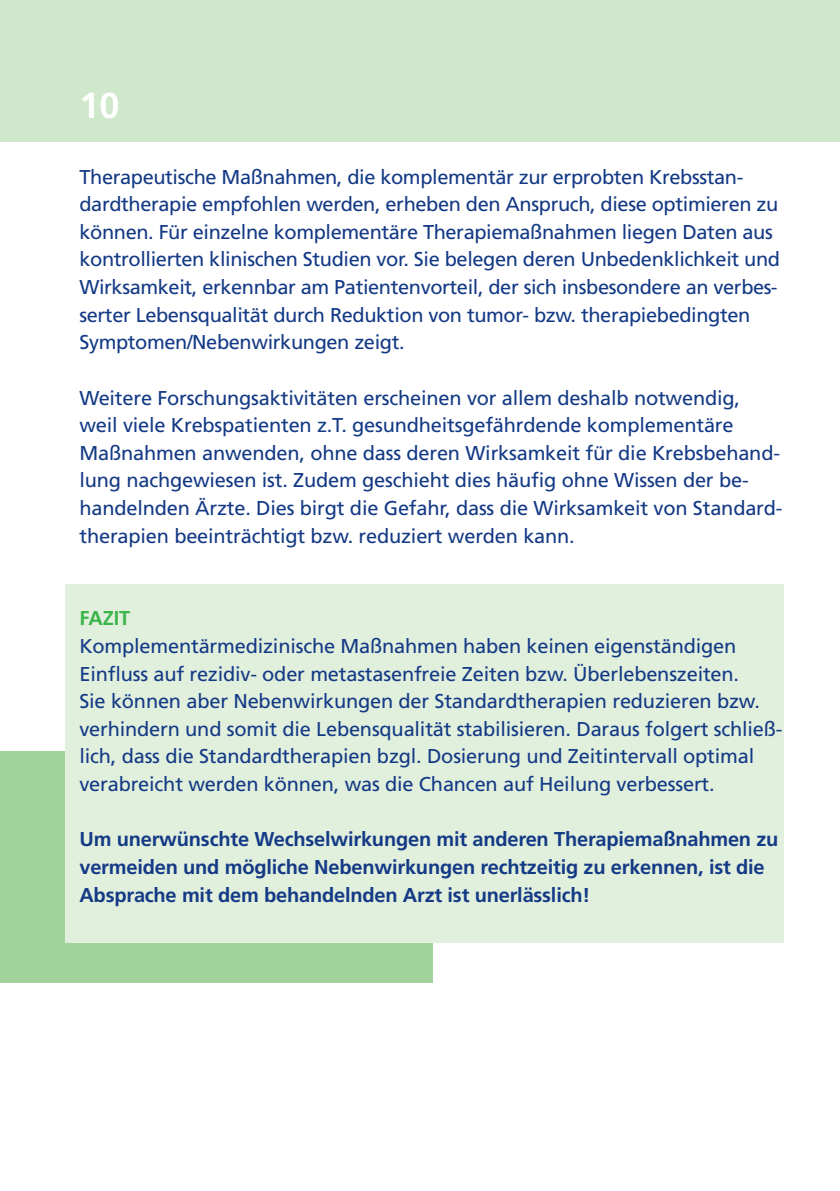
<style>
.page{position:relative;width:840px;height:1191px;background:#fff}
.page>*{position:absolute;margin:0;border:0;box-sizing:border-box;transform-origin:0 0}
.t1{font:700 36px "Frutiger LT";color:#fff}
.t2{font:20px/27.6px "Frutiger LT";letter-spacing:-.01em;color:#143a85}
.t3{font:700 20px/27.6px "Frutiger LT";letter-spacing:-.01em;color:#143a85}
.t4{font:700 20px "Frutiger LT";letter-spacing:-.01em;color:#3ab54a}
</style>
<div class="page">
<div style="left:0;top:751px;width:432px;height:232px;background:#a3d39c"></div>
<div style="left:65px;top:584px;width:717px;height:358px;background:#e1efdd"></div>
<div style="left:0;top:0;width:838px;height:142px;background:#cfe7ca"></div>
<h1 class="t1" style="left:79px;top:91px;width:42px">10</h1>
<p class="t2" style="left:79px;top:164px;width:701px">Therapeutische Maßnahmen, die komplementär zur erprobten Krebsstan&shy;dardtherapie empfohlen werden, erheben den Anspruch, diese optimieren zu können. Für einzelne komplementäre Therapiemaßnahmen liegen Daten aus kontrollierten klinischen Studien vor. Sie belegen deren Unbedenklichkeit und Wirksamkeit, erkennbar am Patientenvorteil, der sich insbesondere an verbes&shy;serter Lebensqualität durch Reduktion von tumor- bzw. therapiebedingten Symptomen/Nebenwirkungen zeigt.</p>
<p class="t2" style="left:79px;top:385px;width:704px">Weitere Forschungsaktivitäten erscheinen vor allem deshalb notwendig, weil viele Krebspatienten z.T. gesundheitsgefährdende komplementäre Maßnahmen anwenden, ohne dass deren Wirksamkeit für die Krebsbehand&shy;lung nachgewiesen ist. Zudem geschieht dies häufig ohne Wissen der be&shy;handelnden Ärzte. Dies birgt die Gefahr, dass die Wirksamkeit von Standard&shy;therapien beeinträchtigt bzw. reduziert werden kann.</p>
<p class="t4" style="left:79px;top:610px;width:52px">FAZIT</p>
<p class="t2" style="left:79px;top:634px;width:704px">Komplementärmedizinische Maßnahmen haben keinen eigenständigen Einfluss auf rezidiv- oder metastasenfreie Zeiten bzw. Überlebenszeiten.<br>Sie können aber Nebenwirkungen der Standardtherapien reduzieren bzw. verhindern und somit die Lebensqualität stabilisieren. Daraus folgert schließ&shy;lich, dass die Standardtherapien bzgl. Dosierung und Zeitintervall optimal verabreicht werden können, was die Chancen auf Heilung verbessert.</p>
<p class="t3" style="left:79px;top:827px;width:700px">Um unerwünschte Wechselwirkungen mit anderen Therapiemaßnahmen zu vermeiden und mögliche Nebenwirkungen rechtzeitig zu erkennen, ist die<br>Absprache mit dem behandelnden Arzt ist unerlässlich!</p>
</div>
